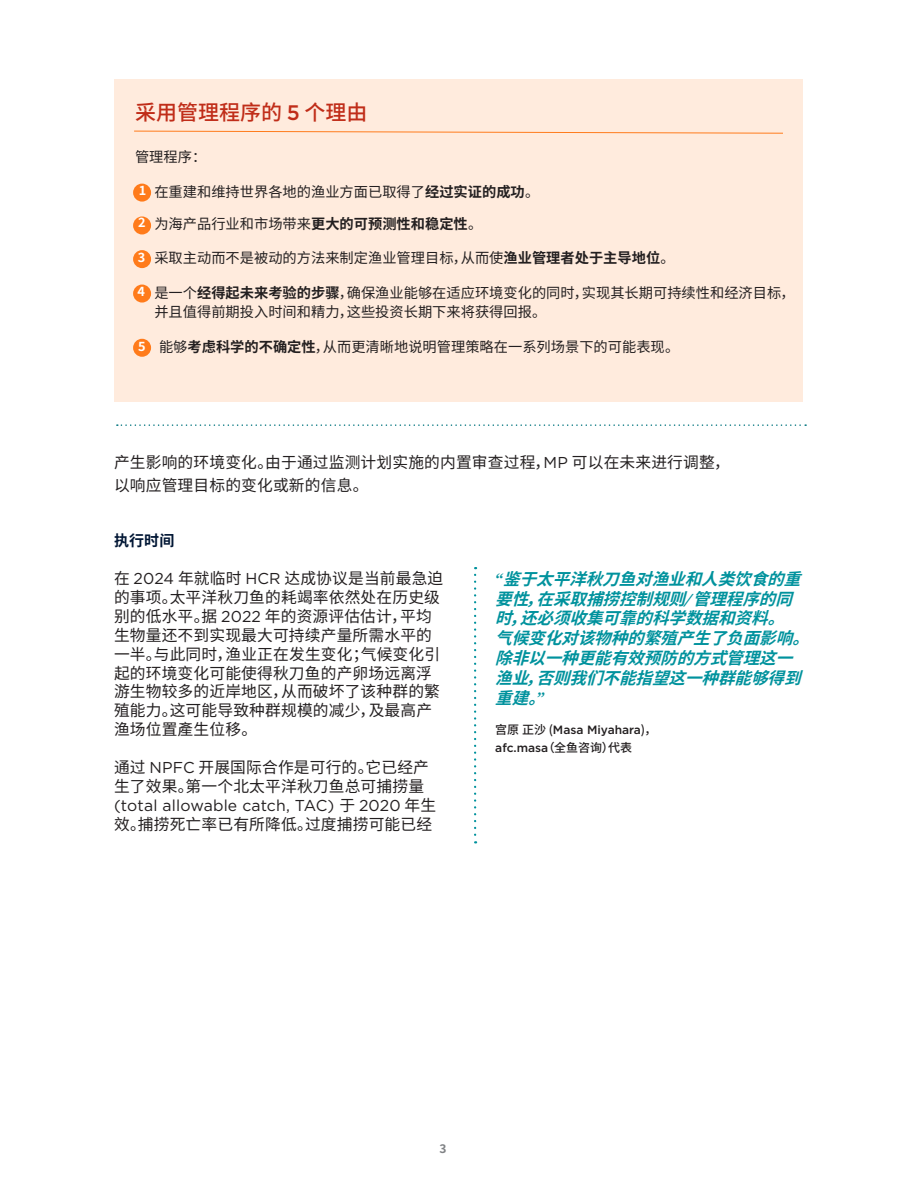
<style>
.page{position:relative;width:918px;height:1188px;background:#fff}
.page>*{position:absolute;margin:0;border:0;box-sizing:border-box;transform-origin:0 0}
.t1{font:500 21px "Noto Sans SC";color:#c02d19}
.t2{font:italic 700 16.5px/19.8px "Noto Sans SC";color:#00929d}
.t3{font:15.75px/18.9px "Noto Sans SC";letter-spacing:.01em;color:#231f20}
.t4{font:700 15px "Noto Sans SC";color:#011634}
.t5{font:14.25px/19.5px "Noto Sans SC";color:#231f20}
.t6{font:700 12.75px "Noto Sans SC";color:#fff}
.t7{font:500 12px "Gotham";color:#231f20}
.t8{font:700 12px "Noto Sans SC";color:#808285}
.s1{font-family:"Gotham"}
.s2{font-weight:700}
.s3{font-family:"Charter"}
.s4{font-family:"Noto Sans SC"}
</style>
<div class="page">
<svg style="left:117px;top:424px;width:689px;height:2px"></svg>
<div style="left:115px;top:80px;width:688px;height:322px;background:#ffebdd"></div>
<svg style="left:134px;top:130px;width:649px;height:4px"></svg>
<div style="left:133px;top:184px;width:18px;height:18px;background:#ff7b1b;border-radius:50%"></div>
<div style="left:133px;top:285px;width:18px;height:18px;background:#ff7b1b;border-radius:50%"></div>
<div style="left:133px;top:216px;width:18px;height:18px;background:#ff7b1b;border-radius:50%"></div>
<div style="left:133px;top:339px;width:18px;height:18px;background:#ff7b1b;border-radius:50%"></div>
<div style="left:133px;top:250px;width:18px;height:18px;background:#ff7b1b;border-radius:50%"></div>
<svg style="left:474px;top:575px;width:2px;height:268px"></svg>
<p class="t1" style="left:135px;top:101px;width:234px">采用管理程序的 <span class="s1">5</span> 个理由</p>
<p class="t5" style="left:135px;top:148px;width:73px">管理程序：</p>
<p class="t5" style="left:154px;top:182px;width:386px">在重建和维持世界各地的渔业方面已取得了<span class="s2">经过实证的成功</span>。</p>
<p class="t5" style="left:154px;top:214px;width:329px">为海产品行业和市场带来<span class="s2">更大的可预测性和稳定性</span>。</p>
<p class="t5" style="left:154px;top:249px;width:522px">采取主动而不是被动的方法来制定渔业管理目标，从而使<span class="s2">渔业管理者处于主导地位</span>。</p>
<p class="t5" style="left:154px;top:283px;width:642px">是一个<span class="s2">经得起未来考验的步骤</span>，确保渔业能够在适应环境变化的同时，实现其长期可持续性和经济目标，并且值得前期投入时间和精力，这些投资长期下来将获得回报。</p>
<p class="t5" style="left:159px;top:337px;width:522px">能够<span class="s2">考虑科学的不确定性</span>，从而更清晰地说明管理策略在一系列场景下的可能表现。</p>
<p class="t6" style="left:139px;top:183px;width:9px">1</p>
<p class="t6" style="left:138px;top:215px;width:9px">2</p>
<p class="t6" style="left:138px;top:250px;width:9px">3</p>
<p class="t6" style="left:138px;top:284px;width:9px">4</p>
<p class="t6" style="left:138px;top:339px;width:9px">5</p>
<p class="t3" style="left:114px;top:452px;width:617px;line-height:22.5px">产生影响的环境变化。由于通过监测计划实施的内置审查过程，<span class="s1">MP</span> 可以在未来进行调整，以响应管理目标的变化或新的信息。</p>
<p class="t4" style="left:114px;top:532px;width:62px">执行时间</p>
<p class="t3" style="left:114px;top:569px;width:331px">在 <span class="s1">2024</span> 年就临时 <span class="s1">HCR</span> 达成协议是当前最急迫的事项。太平洋秋刀鱼的耗竭率依然处在历史级别的低水平。据 <span class="s1">2022</span> 年的资源评估估计，平均生物量还不到实现最大可持续产量所需水平的一半。与此同时，渔业正在发生变化；气候变化引起的环境变化可能使得秋刀鱼的产卵场远离浮游生物较多的近岸地区，从而破坏了该种群的繁殖能力。这可能导致种群规模的减少，及最高产渔场位置產生位移。</p>
<p class="t3" style="left:114px;top:758px;width:324px">通过 <span class="s1">NPFC</span> 开展国际合作是可行的。它已经产生了效果。第一个北太平洋秋刀鱼总可捕捞量<span class="s1">(total allowable catch, TAC)</span> 于 <span class="s1">2020</span> 年生效。捕捞死亡率已有所降低。过度捕捞可能已经</p>
<p class="t2" style="left:495px;top:569px;width:328px"><span class="s3">“</span> 鉴于太平洋秋刀鱼对渔业和人类饮食的重要性，在采取捕捞控制规则<span class="s3">/</span> 管理程序的同时，还必须收集可靠的科学数据和资料。气候变化对该物种的繁殖产生了负面影响。除非以一种更能有效预防的方式管理这一渔业，否则我们不能指望这一种群能够得到重建。<span class="s3">”</span></p>
<p class="t7" style="left:495px;top:722px;width:163px"><span class="s4">宫原 正沙 (</span>Masa Miyahara<span class="s4">)，</span></p>
<p class="t7" style="left:495px;top:740px;width:139px">afc.masa<span class="s4">（全鱼咨询）代表</span></p>
<p class="t8" style="left:439px;top:1142px;width:9px">3</p>
</div>
